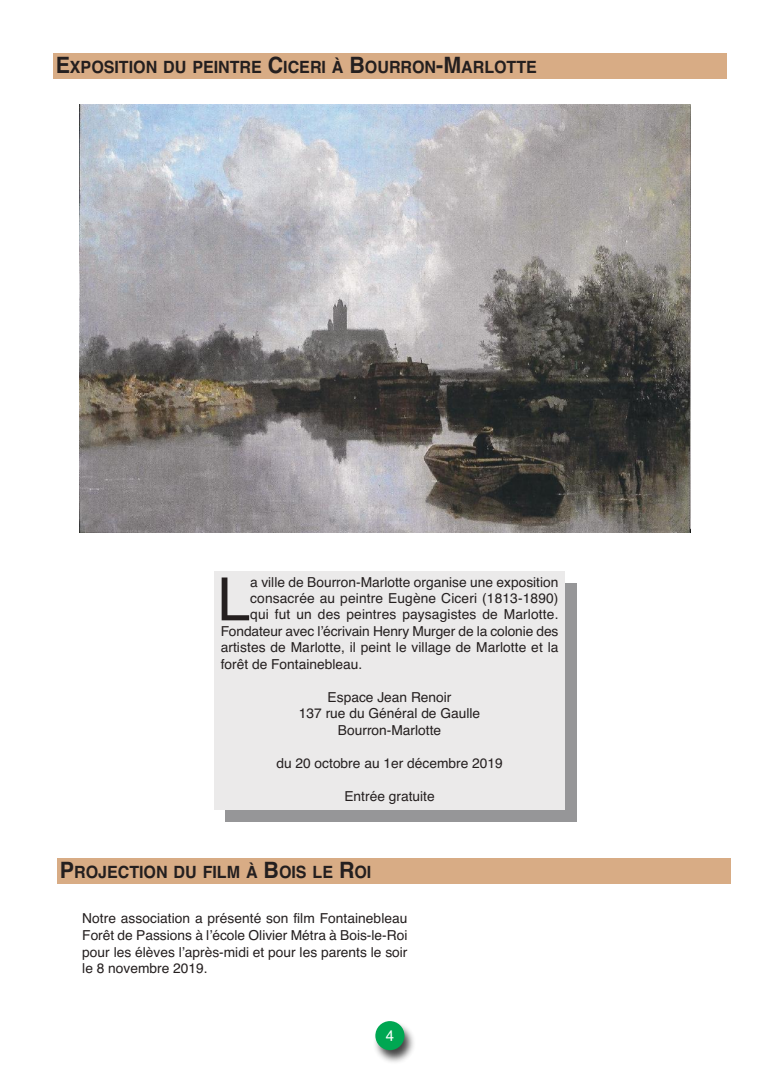
<style>
.page{position:relative;width:780px;height:1088px;background:#fff}
.page>*{position:absolute;margin:0;border:0;box-sizing:border-box;transform-origin:0 0}
.t1{font:59.75px "Helvetica";color:#241f1f}
.t2{font:700 16.88px "Helvetica";color:#241f1f;scale:.95 1}
.t3{font:13.75px/16.5px "Helvetica";color:#241f1f;text-align:center}
.s1{font-size:22.5px}
</style>
<div class="page">
<div style="left:225px;top:583px;width:352px;height:239px;background:#969698"></div>
<div style="left:53px;top:53px;width:673px;height:26px;background:#d8ac85"></div>
<div style="left:214px;top:571px;width:350px;height:238px;background:#ebeaea"></div>
<img style="left:375px;top:1021px;width:39px;height:41px">
<div style="left:375px;top:1021px;width:29px;height:29px;background:#00a752;border-radius:50%"></div>
<div style="left:57px;top:858px;width:674px;height:26px;background:#d8ac85"></div>
<img style="left:80px;top:104px;width:610px;height:429px">
<p class="t2" style="left:56px;top:57px;width:508px"><span class="s1">E</span>XPOSITION DU PEINTRE <span class="s1">C</span>ICERI À <span class="s1">B</span>OURRON<span class="s1">-M</span>ARLOTTE</p>
<h1 class="t1" style="left:217px;top:565px;width:35px">L</h1>
<p class="t3" style="left:250px;top:574px;width:310px">a ville de Bourron-Marlotte organise une exposition</p>
<p class="t3" style="left:250px;top:590px;width:310px">consacrée au peintre Eugène Ciceri (1813-1890)</p>
<p class="t3" style="left:250px;top:606px;width:310px">qui fut un des peintres paysagistes de Marlotte.</p>
<p class="t3" style="left:221px;top:623px;width:339px">Fondateur avec l’écrivain Henry Murger de la colonie des</p>
<p class="t3" style="left:221px;top:639px;width:339px">artistes de Marlotte, il peint le village de Marlotte et la</p>
<p class="t3" style="left:221px;top:656px;width:143px">forêt de Fontainebleau.</p>
<p class="t3" style="left:299px;top:689px;width:183px">Espace Jean Renoir<br>137 rue du Général de Gaulle<br>Bourron-Marlotte</p>
<p class="t3" style="left:276px;top:755px;width:228px">du 20 octobre au 1er décembre 2019</p>
<p class="t3" style="left:344px;top:788px;width:92px">Entrée gratuite</p>
<p class="t2" style="left:60px;top:862px;width:329px"><span class="s1">P</span>ROJECTION DU FILM À <span class="s1">B</span>OIS LE <span class="s1">R</span>OI</p>
<p class="t3" style="left:82px;top:910px;width:327px;text-align:justify">Notre association a présenté son film Fontainebleau Forêt de Passions à l’école Olivier Métra à Bois-le-Roi pour les élèves l’après-midi et pour les parents le soir le 8 novembre 2019.</p>
</div>
